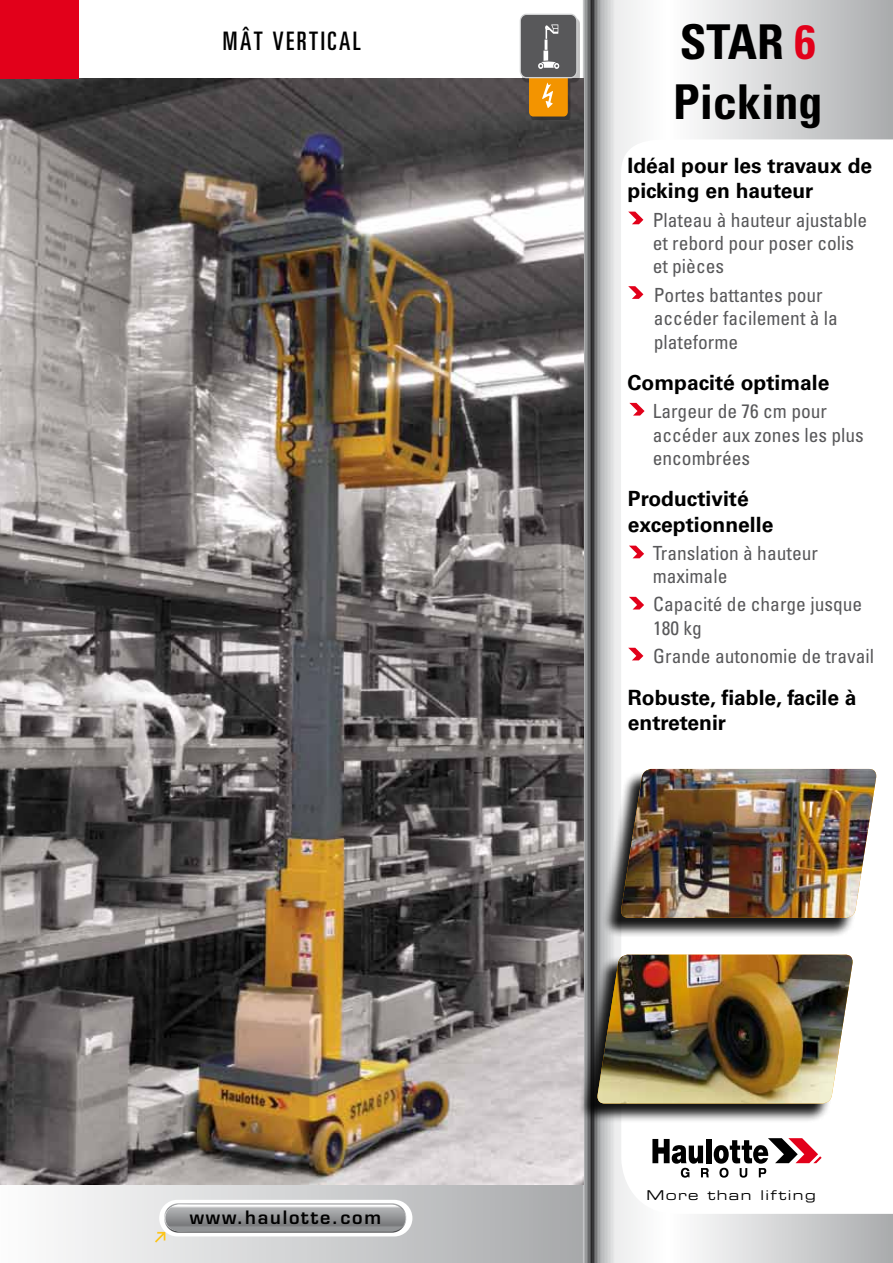
<style>
.page{position:relative;width:893px;height:1263px;background:#fff}
.page>*{position:absolute;margin:0;border:0;box-sizing:border-box;transform-origin:0 0}
.t1{font:700 condensed 48px/60px "Univers";color:#000}
.t2{font:ultra-condensed 25.5px "Univers";letter-spacing:.1em;color:#000}
.t3{font:700 21px/25.2px "Univers";color:#000}
.t4{font:condensed 19.5px/23.4px "Univers";color:#58585a}
.t5{font:600 18px "Eurostile";letter-spacing:.1em;color:#000}
.t6{font:13.5px "Eurostile Extended Two";letter-spacing:.1em;color:#000}
.s1{color:#e2001a}
</style>
<div class="page">
<div style="left:0;top:1181px;width:590px;height:82px;background:linear-gradient(to right,#fefefe,#a7a9ab)"></div>
<div style="left:159px;top:1200px;width:253px;height:36px;background:#fff;border-radius:18px"></div>
<svg style="left:155px;top:1203px;width:251px;height:39px;background:#b2b3b3"></svg>
<svg style="left:583px;top:0;width:310px;height:1263px"></svg>
<img style="left:0;top:79px;width:583px;height:1105px">
<div style="left:578px;top:956px;width:273px;height:167px;background:#000;opacity:.91"></div>
<img style="left:596px;top:955px;width:258px;height:148px">
<div style="left:602px;top:770px;width:272px;height:167px;background:#000;opacity:.91"></div>
<img style="left:620px;top:769px;width:257px;height:149px">
<svg style="left:628px;top:212px;width:15px;height:12px"></svg>
<svg style="left:628px;top:286px;width:15px;height:13px"></svg>
<svg style="left:629px;top:546px;width:15px;height:12px"></svg>
<svg style="left:629px;top:597px;width:15px;height:12px"></svg>
<svg style="left:629px;top:403px;width:16px;height:13px"></svg>
<svg style="left:628px;top:648px;width:15px;height:12px"></svg>
<div style="left:522px;top:17px;width:58px;height:103px;background:#000;opacity:.25"></div>
<div style="left:529px;top:73px;width:39px;height:44px;background:#f39400;border-radius:4px"></div>
<div style="left:520px;top:14px;width:57px;height:64px;background:#58585a;border-radius:6px"></div>
<div style="left:520px;top:14px;width:57px;height:64px;border:1px solid #d0d1d2;border-radius:6px"></div>
<svg style="left:538px;top:24px;width:21px;height:45px"></svg>
<svg style="left:542px;top:83px;width:11px;height:25px"></svg>
<div style="left:0;top:0;width:79px;height:79px;background:#e2001a"></div>
<h2 class="t2" style="left:223px;top:26px;width:140px">MÂT VERTICAL</h2>
<h1 class="t1" style="left:673px;top:12px;width:151px">STAR <span class="s1">6<br></span>Picking</h1>
<p class="t3" style="left:628px;top:153px;width:246px">Idéal pour les travaux de picking en hauteur</p>
<p class="t4" style="left:653px;top:208px;width:216px">Plateau à hauteur ajustable et rebord pour poser colis et pièces</p>
<p class="t4" style="left:654px;top:283px;width:186px">Portes battantes pour accéder facilement à la plateforme</p>
<p class="t3" style="left:628px;top:370px;width:203px">Compacité optimale</p>
<p class="t4" style="left:653px;top:399px;width:213px">Largeur de 76 cm pour accéder aux zones les plus encombrées</p>
<p class="t3" style="left:628px;top:486px;width:147px">Productivité exceptionnelle</p>
<p class="t4" style="left:653px;top:541px;width:167px">Translation à hauteur maximale</p>
<p class="t4" style="left:653px;top:592px;width:211px">Capacité de charge jusque<br>180 kg</p>
<p class="t4" style="left:653px;top:644px;width:222px">Grande autonomie de travail</p>
<p class="t3" style="left:628px;top:685px;width:230px">Robuste, fiable, facile à entretenir</p>
<p class="t5" style="left:190px;top:1206px;width:193px">www.haulotte.com</p>
<p class="t6" style="left:646px;top:1186px;width:171px">More than lifting</p>
</div>
